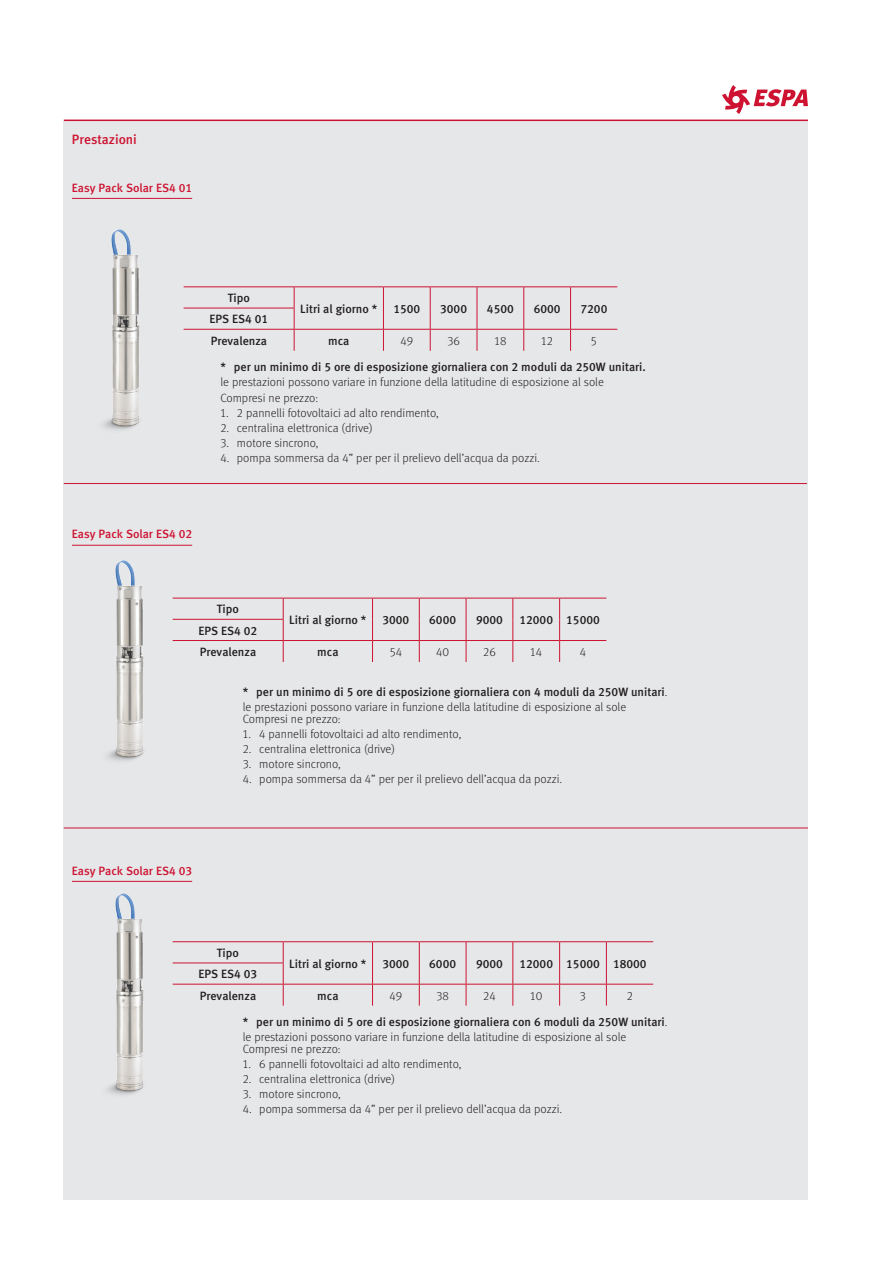
<style>
.page{position:relative;width:893px;height:1263px;background:#fff}
.page>*{position:absolute;margin:0;border:0;box-sizing:border-box;transform-origin:0 0}
.t1{font:13.5px "Meta Medium LF";color:#cd1331}
.t2{font:12px/12.1px "Meta Light LF";color:#231f20}
.t3{font:12px/21.3px "Meta Medium LF";color:#231f20}
.t4{font:12px "Meta Medium LF";color:#cd1331}
.s1{font-family:"Meta Light LF"}
</style>
<div class="page">
<svg style="left:722px;top:85px;width:86px;height:29px"></svg>
<div style="left:732px;top:96px;width:8px;height:7px;background:#fff;border-radius:50%"></div>
<div style="left:64px;top:121px;width:744px;height:1078px;background:#e6e7e9"></div>
<hr style="left:64px;top:120px;width:744px;height:1px;background:#cd1331">
<hr style="left:72px;top:198px;width:120px;height:1px;background:#cd1331">
<hr style="left:64px;top:483px;width:743px;height:1px;background:#cd1331">
<hr style="left:64px;top:828px;width:744px;height:1px;background:#cd1331">
<img style="left:103px;top:229px;width:37px;height:201px">
<hr style="left:72px;top:545px;width:120px;height:1px;background:#cd1331">
<img style="left:107px;top:560px;width:37px;height:201px">
<hr style="left:72px;top:881px;width:120px;height:1px;background:#cd1331">
<img style="left:107px;top:893px;width:37px;height:202px">
<hr style="left:173px;top:598px;width:110px;height:1px;background:#cd1331">
<hr style="left:283px;top:598px;width:89px;height:1px;background:#cd1331">
<hr style="left:372px;top:598px;width:47px;height:1px;background:#cd1331">
<hr style="left:419px;top:598px;width:47px;height:1px;background:#cd1331">
<hr style="left:466px;top:598px;width:47px;height:1px;background:#cd1331">
<hr style="left:513px;top:598px;width:47px;height:1px;background:#cd1331">
<hr style="left:560px;top:598px;width:46px;height:1px;background:#cd1331">
<hr style="left:173px;top:619px;width:111px;height:1px;background:#cd1331">
<hr style="left:173px;top:640px;width:110px;height:1px;background:#cd1331">
<hr style="left:283px;top:640px;width:89px;height:1px;background:#cd1331">
<svg style="left:283px;top:598px;width:1px;height:64px"></svg>
<hr style="left:372px;top:640px;width:47px;height:1px;background:#cd1331">
<svg style="left:372px;top:598px;width:1px;height:64px"></svg>
<hr style="left:419px;top:640px;width:47px;height:1px;background:#cd1331">
<svg style="left:419px;top:598px;width:1px;height:64px"></svg>
<hr style="left:466px;top:640px;width:47px;height:1px;background:#cd1331">
<svg style="left:466px;top:598px;width:1px;height:64px"></svg>
<hr style="left:513px;top:640px;width:47px;height:1px;background:#cd1331">
<svg style="left:512px;top:598px;width:1px;height:64px"></svg>
<hr style="left:560px;top:640px;width:46px;height:1px;background:#cd1331">
<svg style="left:559px;top:598px;width:1px;height:64px"></svg>
<hr style="left:184px;top:286px;width:110px;height:1px;background:#cd1331">
<hr style="left:294px;top:286px;width:89px;height:1px;background:#cd1331">
<hr style="left:383px;top:286px;width:47px;height:1px;background:#cd1331">
<hr style="left:430px;top:286px;width:47px;height:1px;background:#cd1331">
<hr style="left:477px;top:286px;width:47px;height:1px;background:#cd1331">
<hr style="left:524px;top:286px;width:47px;height:1px;background:#cd1331">
<hr style="left:571px;top:286px;width:46px;height:1px;background:#cd1331">
<hr style="left:184px;top:308px;width:111px;height:1px;background:#cd1331">
<hr style="left:184px;top:329px;width:110px;height:1px;background:#cd1331">
<hr style="left:294px;top:329px;width:89px;height:1px;background:#cd1331">
<svg style="left:294px;top:287px;width:1px;height:64px"></svg>
<hr style="left:383px;top:329px;width:47px;height:1px;background:#cd1331">
<svg style="left:383px;top:287px;width:1px;height:64px"></svg>
<hr style="left:430px;top:329px;width:47px;height:1px;background:#cd1331">
<svg style="left:430px;top:287px;width:1px;height:64px"></svg>
<hr style="left:477px;top:329px;width:47px;height:1px;background:#cd1331">
<svg style="left:477px;top:287px;width:1px;height:64px"></svg>
<hr style="left:524px;top:329px;width:47px;height:1px;background:#cd1331">
<svg style="left:523px;top:287px;width:1px;height:64px"></svg>
<hr style="left:571px;top:329px;width:46px;height:1px;background:#cd1331">
<svg style="left:570px;top:287px;width:1px;height:64px"></svg>
<hr style="left:173px;top:941px;width:110px;height:1px;background:#cd1331">
<hr style="left:283px;top:941px;width:89px;height:1px;background:#cd1331">
<hr style="left:372px;top:941px;width:47px;height:1px;background:#cd1331">
<hr style="left:419px;top:941px;width:47px;height:1px;background:#cd1331">
<hr style="left:466px;top:941px;width:47px;height:1px;background:#cd1331">
<hr style="left:513px;top:941px;width:47px;height:1px;background:#cd1331">
<hr style="left:560px;top:941px;width:46px;height:1px;background:#cd1331">
<hr style="left:606px;top:941px;width:47px;height:1px;background:#cd1331">
<hr style="left:173px;top:962px;width:111px;height:1px;background:#cd1331">
<hr style="left:173px;top:984px;width:110px;height:1px;background:#cd1331">
<hr style="left:283px;top:984px;width:89px;height:1px;background:#cd1331">
<svg style="left:283px;top:942px;width:1px;height:64px"></svg>
<hr style="left:372px;top:984px;width:47px;height:1px;background:#cd1331">
<svg style="left:372px;top:942px;width:1px;height:64px"></svg>
<hr style="left:419px;top:984px;width:47px;height:1px;background:#cd1331">
<svg style="left:419px;top:942px;width:1px;height:64px"></svg>
<hr style="left:466px;top:984px;width:47px;height:1px;background:#cd1331">
<svg style="left:466px;top:942px;width:1px;height:64px"></svg>
<hr style="left:513px;top:984px;width:47px;height:1px;background:#cd1331">
<svg style="left:512px;top:942px;width:1px;height:64px"></svg>
<hr style="left:560px;top:984px;width:46px;height:1px;background:#cd1331">
<svg style="left:559px;top:942px;width:1px;height:64px"></svg>
<hr style="left:606px;top:984px;width:47px;height:1px;background:#cd1331">
<svg style="left:606px;top:942px;width:1px;height:64px"></svg>
<p class="t1" style="left:72px;top:131px;width:66px">Prestazioni</p>
<p class="t4" style="left:72px;top:180px;width:122px">Easy Pack Solar ES4 01</p>
<p class="t3" style="left:228px;top:287px;width:24px">Tipo</p>
<p class="t3" style="left:209px;top:309px;width:60px">EPS ES4 01<br>Prevalenza</p>
<p class="t3" style="left:300px;top:298px;width:79px">Litri al giorno *</p>
<p class="t3" style="left:393px;top:298px;width:28px">1500</p>
<p class="t3" style="left:440px;top:298px;width:28px">3000</p>
<p class="t3" style="left:487px;top:298px;width:28px">4500</p>
<p class="t3" style="left:534px;top:298px;width:28px">6000</p>
<p class="t3" style="left:580px;top:298px;width:28px">7200</p>
<p class="t3" style="left:328px;top:330px;width:23px">mca</p>
<p class="t2" style="left:400px;top:334px;width:14px">49</p>
<p class="t2" style="left:447px;top:334px;width:14px">36</p>
<p class="t2" style="left:494px;top:334px;width:14px">18</p>
<p class="t2" style="left:541px;top:334px;width:13px">12</p>
<p class="t2" style="left:591px;top:334px;width:8px">5</p>
<p class="t3" style="left:220px;top:357px;width:427px">* per un minimo di 5 ore di esposizione giornaliera con 2 moduli da 250W unitari.</p>
<p class="t2" style="left:220px;top:376px;width:385px">le prestazioni possono variare in funzione della latitudine di esposizione al sole</p>
<p class="t2" style="left:220px;top:392px;width:99px">Compresi ne prezzo:</p>
<p class="t2" style="left:220px;top:407px;width:220px">1. 2 pannelli fotovoltaici ad alto rendimento,</p>
<p class="t2" style="left:220px;top:422px;width:154px">2. centralina elettronica (drive)</p>
<p class="t2" style="left:220px;top:437px;width:100px">3. motore sincrono,</p>
<p class="t2" style="left:220px;top:452px;width:321px">4. pompa sommersa da 4” per per il prelievo dell’acqua da pozzi.</p>
<p class="t4" style="left:72px;top:527px;width:122px">Easy Pack Solar ES4 02</p>
<p class="t3" style="left:217px;top:599px;width:24px">Tipo</p>
<p class="t3" style="left:199px;top:620px;width:60px">EPS ES4 02<br>Prevalenza</p>
<p class="t3" style="left:289px;top:609px;width:79px">Litri al giorno *</p>
<p class="t3" style="left:382px;top:609px;width:28px">3000</p>
<p class="t3" style="left:429px;top:609px;width:28px">6000</p>
<p class="t3" style="left:476px;top:609px;width:28px">9000</p>
<p class="t3" style="left:519px;top:609px;width:82px">12000 15000</p>
<p class="t3" style="left:317px;top:641px;width:23px">mca</p>
<p class="t2" style="left:390px;top:646px;width:14px">54</p>
<p class="t2" style="left:436px;top:646px;width:14px">40</p>
<p class="t2" style="left:483px;top:646px;width:14px">26</p>
<p class="t2" style="left:530px;top:646px;width:13px">14</p>
<p class="t2" style="left:580px;top:646px;width:8px">4</p>
<p class="t3" style="left:243px;top:681px;width:426px">* per un minimo di 5 ore di esposizione giornaliera con 4 moduli da 250W unitari<span class="s1">.</span></p>
<p class="t2" style="left:243px;top:701px;width:385px">le prestazioni possono variare in funzione della latitudine di esposizione al sole</p>
<p class="t2" style="left:243px;top:713px;width:99px">Compresi ne prezzo:</p>
<p class="t2" style="left:243px;top:728px;width:220px">1. 4 pannelli fotovoltaici ad alto rendimento,</p>
<p class="t2" style="left:243px;top:743px;width:154px">2. centralina elettronica (drive)</p>
<p class="t2" style="left:243px;top:758px;width:100px">3. motore sincrono,</p>
<p class="t2" style="left:243px;top:773px;width:321px">4. pompa sommersa da 4” per per il prelievo dell’acqua da pozzi.</p>
<p class="t4" style="left:72px;top:863px;width:122px">Easy Pack Solar ES4 03</p>
<p class="t3" style="left:217px;top:942px;width:24px">Tipo</p>
<p class="t3" style="left:199px;top:963px;width:60px">EPS ES4 03<br>Prevalenza</p>
<p class="t3" style="left:289px;top:953px;width:79px">Litri al giorno *</p>
<p class="t3" style="left:382px;top:953px;width:28px">3000</p>
<p class="t3" style="left:429px;top:953px;width:28px">6000</p>
<p class="t3" style="left:476px;top:953px;width:28px">9000</p>
<p class="t3" style="left:519px;top:953px;width:129px">12000 15000 18000</p>
<p class="t3" style="left:317px;top:985px;width:23px">mca</p>
<p class="t2" style="left:390px;top:989px;width:14px">49</p>
<p class="t2" style="left:436px;top:989px;width:14px">38</p>
<p class="t2" style="left:483px;top:989px;width:14px">24</p>
<p class="t2" style="left:530px;top:989px;width:14px">10</p>
<p class="t2" style="left:580px;top:989px;width:8px">3</p>
<p class="t2" style="left:627px;top:989px;width:8px">2</p>
<p class="t3" style="left:243px;top:1012px;width:426px">* per un minimo di 5 ore di esposizione giornaliera con 6 moduli da 250W unitari<span class="s1">.</span></p>
<p class="t2" style="left:243px;top:1031px;width:385px">le prestazioni possono variare in funzione della latitudine di esposizione al sole<br>Compresi ne prezzo:</p>
<p class="t2" style="left:243px;top:1058px;width:220px">1. 6 pannelli fotovoltaici ad alto rendimento,</p>
<p class="t2" style="left:243px;top:1073px;width:154px">2. centralina elettronica (drive)</p>
<p class="t2" style="left:243px;top:1088px;width:100px">3. motore sincrono,</p>
<p class="t2" style="left:243px;top:1103px;width:321px">4. pompa sommersa da 4” per per il prelievo dell’acqua da pozzi.</p>
</div>
